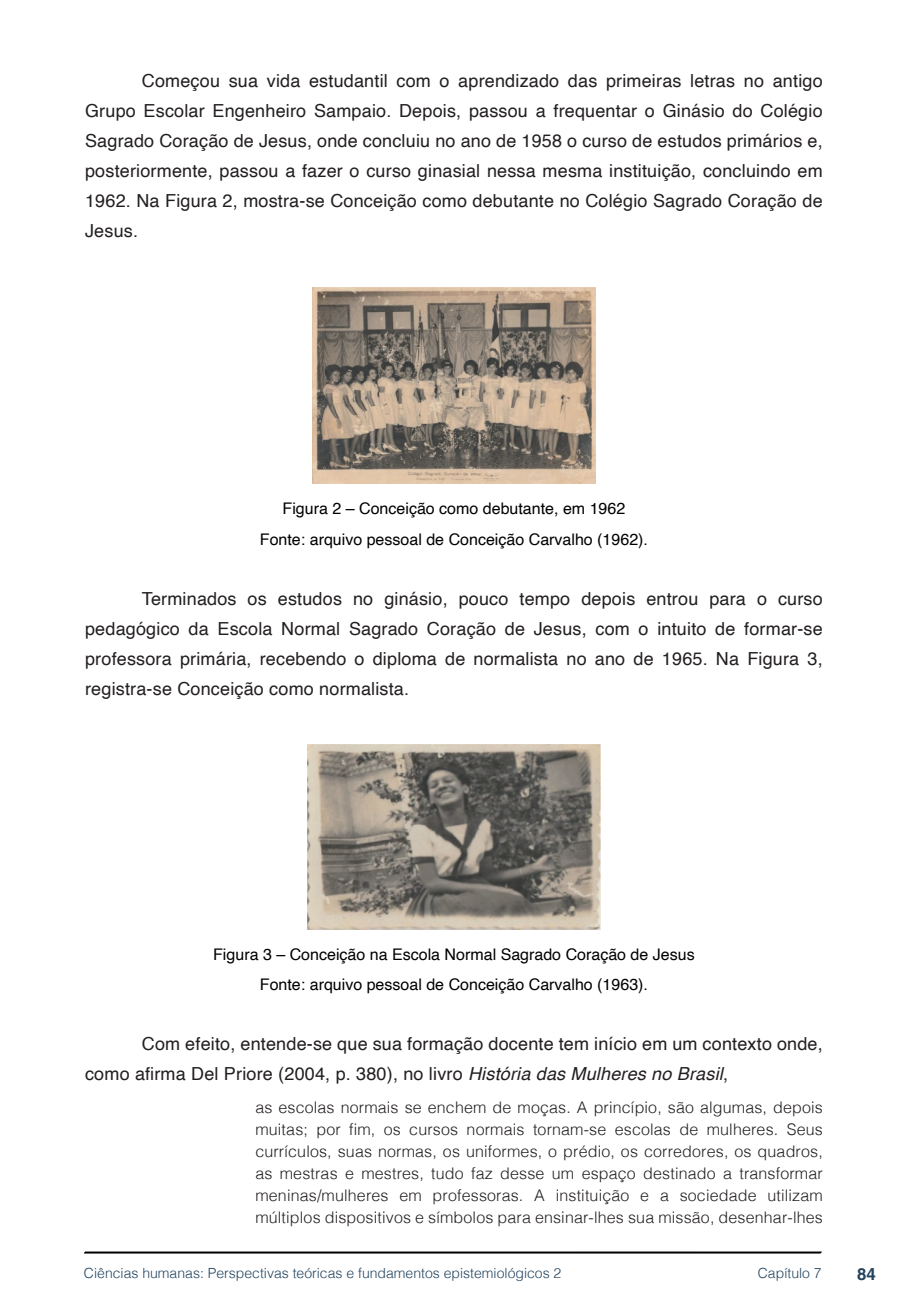
<style>
.page{position:relative;width:908px;height:1304px;background:#fff}
.page>*{position:absolute;margin:0;border:0;box-sizing:border-box;transform-origin:0 0}
.txt{font:18px/30px "Helvetica";letter-spacing:.01em;color:#231f20;text-align:justify}
.t1{font:700 16.8px "Helvetica";color:#23445f}
.citacoes{font:300 16px/22px "Helvetica";letter-spacing:.01em;color:#231f20;text-align:justify}
.imagens_graf_tab{font:16px "Helvetica";color:#000}
.t2{font:300 14px "Helvetica";color:#23445f}
.s1{font-style:italic}
</style>
<div class="page">
<svg style="left:84px;top:1251px;width:737px;height:3px;background:#515151"></svg>
<img style="left:313px;top:287px;width:282px;height:197px">
<img style="left:307px;top:745px;width:293px;height:184px">
<p class="txt" style="left:85px;top:66px;width:738px;text-indent:57px">Começou sua vida estudantil com o aprendizado das primeiras letras no antigo Grupo Escolar Engenheiro Sampaio. Depois, passou a frequentar o Ginásio do Colégio Sagrado Coração de Jesus, onde concluiu no ano de 1958 o curso de estudos primários e, posteriormente, passou a fazer o curso ginasial nessa mesma instituição, concluindo em 1962. Na Figura 2, mostra-se Conceição como debutante no Colégio Sagrado Coração de Jesus.</p>
<p class="imagens_graf_tab" style="left:282px;top:496px;width:344px">Figura 2 – Conceição como debutante, em 1962</p>
<p class="imagens_graf_tab" style="left:260px;top:527px;width:389px">Fonte: arquivo pessoal de Conceição Carvalho (1962).</p>
<p class="txt" style="left:85px;top:584px;width:738px;text-indent:57px">Terminados os estudos no ginásio, pouco tempo depois entrou para o curso pedagógico da Escola Normal Sagrado Coração de Jesus, com o intuito de formar-se professora primária, recebendo o diploma de normalista no ano de 1965. Na Figura 3, registra-se Conceição como normalista.</p>
<p class="imagens_graf_tab" style="left:213px;top:942px;width:483px">Figura 3 – Conceição na Escola Normal Sagrado Coração de Jesus</p>
<p class="imagens_graf_tab" style="left:260px;top:972px;width:389px">Fonte: arquivo pessoal de Conceição Carvalho (1963).</p>
<p class="txt" style="left:85px;top:1029px;width:738px;text-indent:57px">Com efeito, entende-se que sua formação docente tem início em um contexto onde, como afirma Del Priore (2004, p. 380), no livro <span class="s1">História das Mulheres no Brasil</span>,</p>
<p class="citacoes" style="left:255px;top:1096px;width:568px">as escolas normais se enchem de moças. A princípio, são algumas, depois muitas; por fim, os cursos normais tornam-se escolas de mulheres. Seus currículos, suas normas, os uniformes, o prédio, os corredores, os quadros, as mestras e mestres, tudo faz desse um espaço destinado a transformar meninas/mulheres em professoras. A instituição e a sociedade utilizam múltiplos dispositivos e símbolos para ensinar-lhes sua missão, desenhar-lhes</p>
<p class="t2" style="left:84px;top:1261px;width:478px">Ciências humanas: Perspectivas teóricas e fundamentos epistemiológicos 2</p>
<p class="t2" style="left:757px;top:1261px;width:65px">Capítulo 7</p>
<p class="t1" style="left:856px;top:1264px;width:20px">84</p>
</div>
